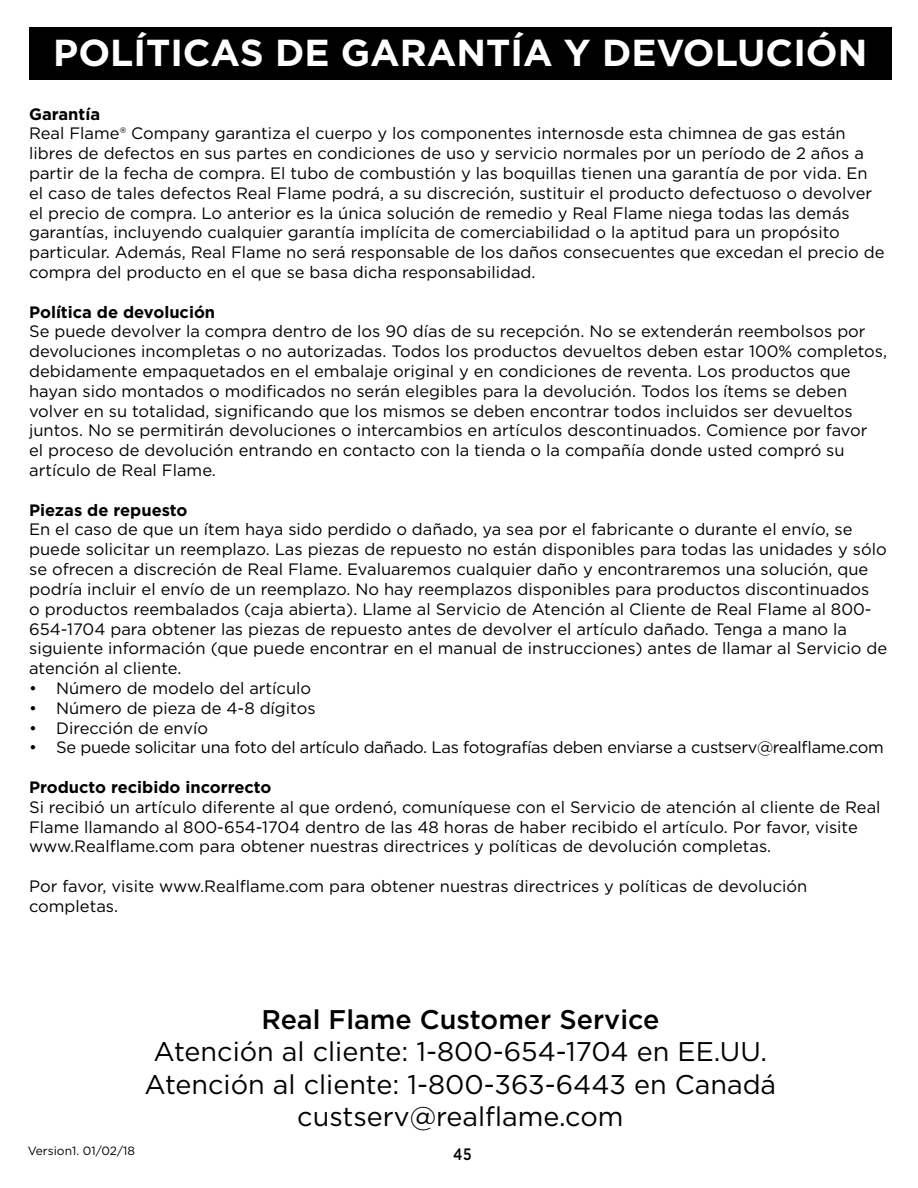
<style>
.page{position:relative;width:918px;height:1188px;background:#fff}
.page>*{position:absolute;margin:0;border:0;box-sizing:border-box;transform-origin:0 0}
.t1{font:700 37.5px "Gotham";color:#fff}
.t2{font:27px/32.4px "Gotham";color:#000;text-align:center}
.t3{font:500 27px "Gotham";color:#000}
.t4{font:16.5px/19.8px "Gotham";color:#000}
.t5{font:16.5px "Gotham";letter-spacing:-.02em;color:#000}
.t6{font:700 16.5px "Gotham";color:#000}
.t7{font:500 16.5px "Gotham";color:#000;scale:.83 1}
.t8{font:12px "Gotham";color:#000}
</style>
<div class="page">
<div style="left:29px;top:27px;width:863px;height:53px;background:#000"></div>
<h1 class="t1" style="left:53px;top:28px;width:816px">POLÍTICAS DE GARANTÍA Y DEVOLUCIÓN</h1>
<p class="t6" style="left:29px;top:103px;width:72px">Garantía</p>
<p class="t4" style="left:29px;top:123px;width:857px">Real Flame® Company garantiza el cuerpo y los componentes internosde esta chimnea de gas están libres de defectos en sus partes en condiciones de uso y servicio normales por un período de 2 años a partir de la fecha de compra. El tubo de combustión y las boquillas tienen una garantía de por vida. En el caso de tales defectos Real Flame podrá, a su discreción, sustituir el producto defectuoso o devolver el precio de compra. Lo anterior es la única solución de remedio y Real Flame niega todas las demás garantías, incluyendo cualquier garantía implícita de comerciabilidad o la aptitud para un propósito particular. Además, Real Flame no será responsable de los daños consecuentes que excedan el precio de compra del producto en el que se basa dicha responsabilidad.</p>
<p class="t6" style="left:29px;top:301px;width:188px">Política de devolución</p>
<p class="t4" style="left:29px;top:321px;width:860px">Se puede devolver la compra dentro de los 90 días de su recepción. No se extenderán reembolsos por devoluciones incompletas o no autorizadas. Todos los productos devueltos deben estar 100% completos, debidamente empaquetados en el embalaje original y en condiciones de reventa. Los productos que hayan sido montados o modificados no serán elegibles para la devolución. Todos los ítems se deben volver en su totalidad, significando que los mismos se deben encontrar todos incluidos ser devueltos juntos. No se permitirán devoluciones o intercambios en artículos descontinuados. Comience por favor<br>el proceso de devolución entrando en contacto con la tienda o la compañía donde usted compró su artículo de Real Flame.</p>
<p class="t6" style="left:29px;top:499px;width:160px">Piezas de repuesto</p>
<p class="t4" style="left:29px;top:519px;width:860px">En el caso de que un ítem haya sido perdido o dañado, ya sea por el fabricante o durante el envío, se puede solicitar un reemplazo. Las piezas de repuesto no están disponibles para todas las unidades y sólo se ofrecen a discreción de Real Flame. Evaluaremos cualquier daño y encontraremos una solución, que podría incluir el envío de un reemplazo. No hay reemplazos disponibles para productos discontinuados<br>o productos reembalados (caja abierta). Llame al Servicio de Atención al Cliente de Real Flame al 800- 654-1704 para obtener las piezas de repuesto antes de devolver el artículo dañado. Tenga a mano la siguiente información (que puede encontrar en el manual de instrucciones) antes de llamar al Servicio de atención al cliente.</p>
<p class="t4" style="left:29px;top:678px;width:284px">• Número de modelo del artículo</p>
<p class="t4" style="left:29px;top:698px;width:288px">• Número de pieza de 4-8 dígitos</p>
<p class="t4" style="left:29px;top:717px;width:180px">• Dirección de envío</p>
<p class="t5" style="left:29px;top:737px;width:856px">• Se puede solicitar una foto del artículo dañado. Las fotografías deben enviarse a custserv@realflame.com</p>
<p class="t6" style="left:29px;top:776px;width:244px">Producto recibido incorrecto</p>
<p class="t4" style="left:29px;top:797px;width:853px">Si recibió un artículo diferente al que ordenó, comuníquese con el Servicio de atención al cliente de Real<br>Flame llamando al 800-654-1704 dentro de las 48 horas de haber recibido el artículo. Por favor, visite www.Realflame.com para obtener nuestras directrices y políticas de devolución completas.</p>
<p class="t4" style="left:29px;top:876px;width:780px">Por favor, visite www.Realflame.com para obtener nuestras directrices y políticas de devolución completas.</p>
<p class="t8" style="left:28px;top:1143px;width:109px">Version1. 01/02/18</p>
<h2 class="t3" style="left:261px;top:1002px;width:399px">Real Flame Customer Service</h2>
<h2 class="t2" style="left:145px;top:1035px;width:633px">Atención al cliente: 1-800-654-1704 en EE.UU.<br>Atención al cliente: 1-800-363-6443 en Canadá custserv@realflame.com</h2>
<p class="t7" style="left:453px;top:1143px;width:24px">45</p>
</div>
